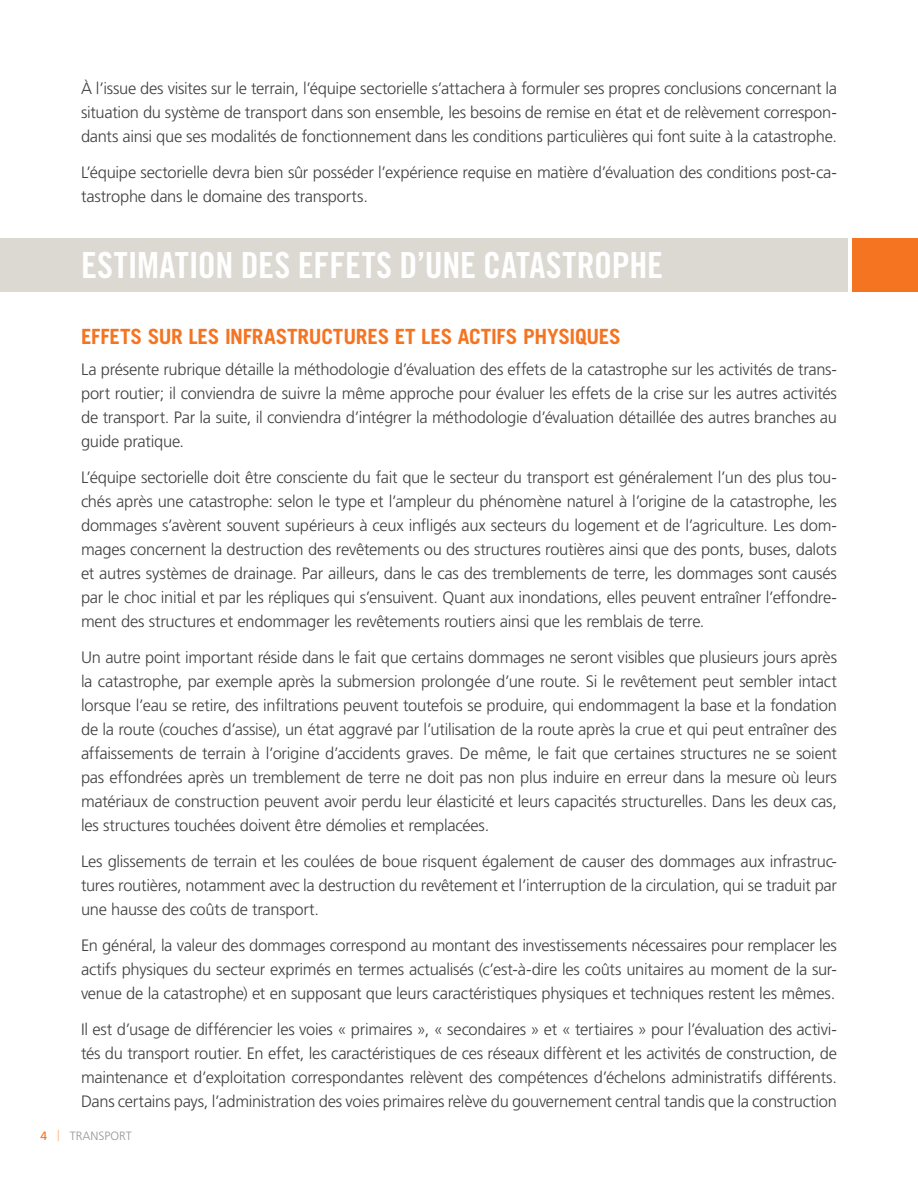
<style>
.page{position:relative;width:918px;height:1188px;background:#fff}
.page>*{position:absolute;margin:0;border:0;box-sizing:border-box;transform-origin:0 0}
.t1{font:36px "Trade Gothic LT Std Bd Cn 20";letter-spacing:-.01em;color:#fff}
.t2{font:700 21px "Trade Gothic LT Std";letter-spacing:-.005em;color:#f47421}
.t3{font:300 16.5px/24px "Frutiger";letter-spacing:-.015em;color:#414042;text-align:justify}
.t4{font:300 12px "Frutiger";color:#939598}
.s1{font-weight:400;color:#f47421}
.s2{font-size:15px;color:#fab584}
</style>
<div class="page">
<div style="left:0;top:238px;width:848px;height:54px;background:#dcd8d2"></div>
<div style="left:852px;top:238px;width:66px;height:54px;background:#f47421"></div>
<p class="t3" style="left:81px;top:76px;width:758px">À l’issue des visites sur le terrain, l’équipe sectorielle s’attachera à formuler ses propres conclusions concernant la situation du système de transport dans son ensemble, les besoins de remise en état et de relèvement correspon&shy;dants ainsi que ses modalités de fonctionnement dans les conditions particulières qui font suite à la catastrophe.</p>
<p class="t3" style="left:81px;top:160px;width:757px">L’équipe sectorielle devra bien sûr posséder l’expérience requise en matière d’évaluation des conditions post-ca&shy;tastrophe dans le domaine des transports.</p>
<h1 class="t1" style="left:81px;top:244px;width:584px">ESTIMATION DES EFFETS D’UNE CATASTROPHE</h1>
<p class="t2" style="left:81px;top:324px;width:541px">EFFETS SUR LES INFRASTRUCTURES ET LES ACTIFS PHYSIQUES</p>
<p class="t3" style="left:81px;top:357px;width:758px">La présente rubrique détaille la méthodologie d’évaluation des effets de la catastrophe sur les activités de trans&shy;port routier; il conviendra de suivre la même approche pour évaluer les effets de la crise sur les autres activités de transport. Par la suite, il conviendra d’intégrer la méthodologie d’évaluation détaillée des autres branches au guide pratique.</p>
<p class="t3" style="left:81px;top:465px;width:758px">L’équipe sectorielle doit être consciente du fait que le secteur du transport est généralement l’un des plus tou&shy;chés après une catastrophe: selon le type et l’ampleur du phénomène naturel à l’origine de la catastrophe, les dommages s’avèrent souvent supérieurs à ceux infligés aux secteurs du logement et de l’agriculture. Les dom&shy;mages concernent la destruction des revêtements ou des structures routières ainsi que des ponts, buses, dalots et autres systèmes de drainage. Par ailleurs, dans le cas des tremblements de terre, les dommages sont causés par le choc initial et par les répliques qui s’ensuivent. Quant aux inondations, elles peuvent entraîner l’effondre&shy;ment des structures et endommager les revêtements routiers ainsi que les remblais de terre.</p>
<p class="t3" style="left:81px;top:645px;width:758px">Un autre point important réside dans le fait que certains dommages ne seront visibles que plusieurs jours après la catastrophe, par exemple après la submersion prolongée d’une route. Si le revêtement peut sembler intact lorsque l’eau se retire, des infiltrations peuvent toutefois se produire, qui endommagent la base et la fondation de la route (couches d’assise), un état aggravé par l’utilisation de la route après la crue et qui peut entraîner des affaissements de terrain à l’origine d’accidents graves. De même, le fait que certaines structures ne se soient pas effondrées après un tremblement de terre ne doit pas non plus induire en erreur dans la mesure où leurs matériaux de construction peuvent avoir perdu leur élasticité et leurs capacités structurelles. Dans les deux cas, les structures touchées doivent être démolies et remplacées.</p>
<p class="t3" style="left:81px;top:849px;width:758px">Les glissements de terrain et les coulées de boue risquent également de causer des dommages aux infrastruc&shy;tures routières, notamment avec la destruction du revêtement et l’interruption de la circulation, qui se traduit par une hausse des coûts de transport.</p>
<p class="t3" style="left:81px;top:933px;width:758px">En général, la valeur des dommages correspond au montant des investissements nécessaires pour remplacer les actifs physiques du secteur exprimés en termes actualisés (c’est-à-dire les coûts unitaires au moment de la sur&shy;venue de la catastrophe) et en supposant que leurs caractéristiques physiques et techniques restent les mêmes.</p>
<p class="t3" style="left:81px;top:1017px;width:758px">Il est d’usage de différencier les voies « primaires », « secondaires » et « tertiaires » pour l’évaluation des activi&shy;tés du transport routier. En effet, les caractéristiques de ces réseaux diffèrent et les activités de construction, de maintenance et d’exploitation correspondantes relèvent des compétences d’échelons administratifs différents.<br>Dans certains pays, l’administration des voies primaires relève du gouvernement central tandis que la construction</p>
<p class="t4" style="left:40px;top:1129px;width:93px"><span class="s1">4</span> <span class="s2">|</span> TRANSPORT</p>
</div>
